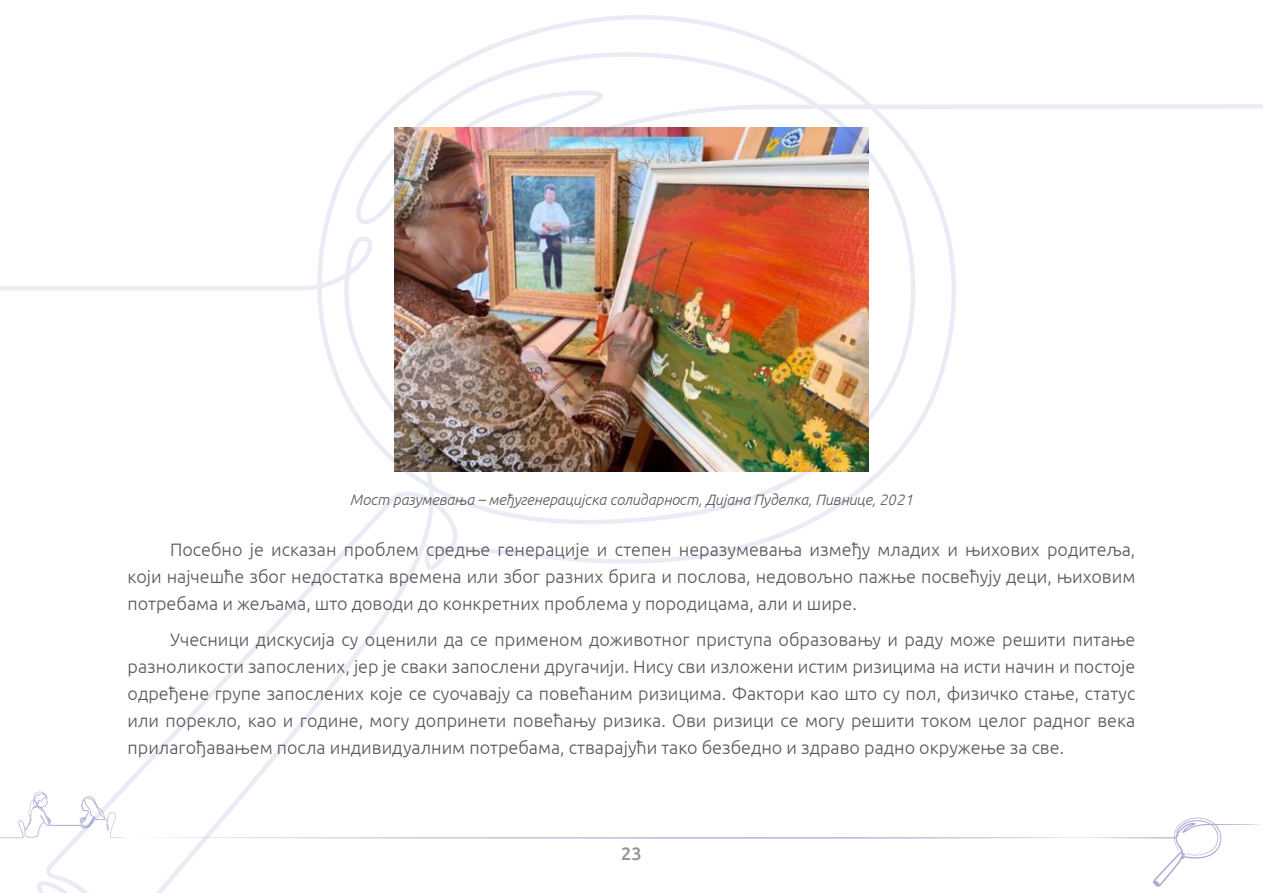
<style>
.page{position:relative;width:1263px;height:893px;background:#fff}
.page>*{position:absolute;margin:0;border:0;box-sizing:border-box;transform-origin:0 0}
.text{font:300 18px/27px "Ubuntu";color:#57585a;text-align:justify}
.t1{font:500 18px "Ubuntu";color:#939598}
.grafika{font:italic 300 15px "Ubuntu";color:#57585a}
</style>
<div class="page">
<img style="left:0;top:15px;width:1263px;height:878px">
<p class="grafika" style="left:350px;top:490px;width:564px">Мост разумевања – међугенерацијска солидарност, Диjaнa Пудeлкa, Пивницe, 2021</p>
<p class="text" style="left:128px;top:536px;width:1009px;text-indent:43px">Посебно је исказан проблем средње генерације и степен неразумевања између младих и њихових родитеља, који најчешће због недостатка времена или због разних брига и послова, недовољно пажње посвећују деци, њиховим потребама и жељама, што доводи до конкретних проблема у породицама, али и шире.</p>
<p class="text" style="left:128px;top:625px;width:1009px;text-indent:43px">Учесници дискусија су оценили да се применом доживотног приступа образовању и раду може решити питање разноликости запослених, јер је сваки запослени другачији. Нису сви изложени истим ризицима на исти начин и постоје одређене групе запослених које се суочавају са повећаним ризицима. Фактори као што су пол, физичко стање, статус или порекло, као и године, могу допринети повећању ризика. Ови ризици се могу решити током целог радног века прилагођавањем посла индивидуалним потребама, стварајући тако безбедно и здраво радно окружење за све.</p>
<p class="t1" style="left:621px;top:842px;width:22px">23</p>
</div>
